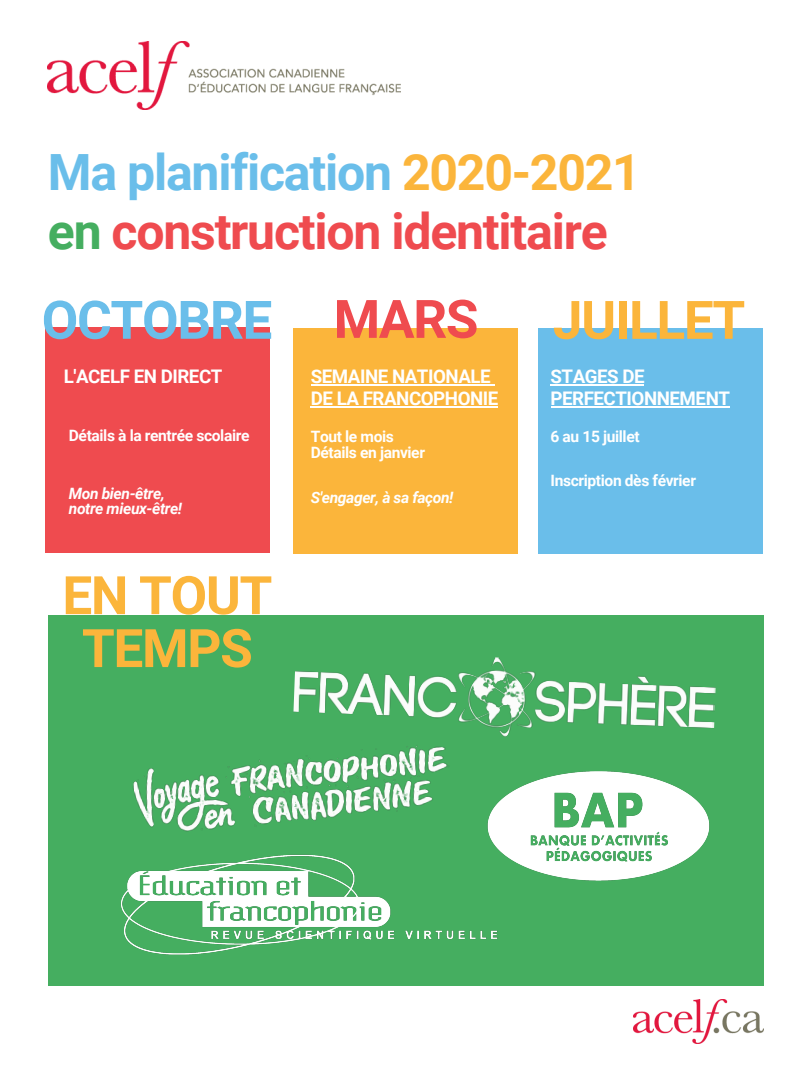
<style>
.page{position:relative;width:810px;height:1080px;background:#fff}
.page>*{position:absolute;margin:0;border:0;box-sizing:border-box;transform-origin:0 0}
.t1{font:700 53.12px/52.9px "Roboto";letter-spacing:-.025em;color:#fbb53b;text-align:center}
.t2{font:700 53.12px "Roboto";letter-spacing:-.025em;color:#6abeea}
.t3{font:700 50px/59.6px "Roboto";letter-spacing:-.025em;color:#ef4b4f}
.t4{font:700 18.75px/22.1px "Roboto";letter-spacing:-.025em;color:#fff}
.t5{font:700 15.62px/15.9px "Roboto";letter-spacing:-.025em;color:#fff}
.t6{font:italic 700 15.62px/14.4px "Roboto";letter-spacing:-.025em;color:#fff}
.s1{color:#6abeea}
.s2{color:#fbb53b}
.s3{color:#45ae60}
.s4{color:#ef4b4f}
</style>
<div class="page">
<img style="left:48px;top:42px;width:352px;height:68px">
<div style="left:45px;top:327px;width:225px;height:226px;background:#ef4b4f"></div>
<div style="left:293px;top:328px;width:225px;height:226px;background:#fbb53b"></div>
<div style="left:538px;top:328px;width:225px;height:226px;background:#6abeea"></div>
<div style="left:48px;top:615px;width:715px;height:371px;background:#45ae60"></div>
<img style="left:293px;top:657px;width:423px;height:80px">
<img style="left:500px;top:771px;width:210px;height:110px">
<img style="left:133px;top:712px;width:367px;height:122px">
<img style="left:633px;top:999px;width:130px;height:45px">
<img style="left:121px;top:834px;width:384px;height:121px">
<hr style="left:311px;top:384px;width:179px;height:2px;background:#fff">
<hr style="left:311px;top:406px;width:187px;height:2px;background:#fff">
<hr style="left:551px;top:384px;width:93px;height:2px;background:#fff">
<hr style="left:551px;top:406px;width:179px;height:2px;background:#fff">
<h2 class="t3" style="left:48px;top:143px;width:594px"><span class="s1">Ma planification</span> <span class="s2">2020-2021 </span><span class="s3">en</span> construction identitaire</h2>
<h1 class="t2" style="left:42px;top:290px;width:438px">OCTOBRE <span class="s4">MARS</span></h1>
<h1 class="t1" style="left:553px;top:294px;width:194px">JUILLET</h1>
<p class="t4" style="left:64px;top:366px;width:160px">L'ACELF EN DIRECT</p>
<p class="t4" style="left:311px;top:366px;width:189px">SEMAINE NATIONALE<br>DE LA FRANCOPHONIE</p>
<p class="t4" style="left:551px;top:366px;width:181px">STAGES DE<br>PERFECTIONNEMENT</p>
<p class="t5" style="left:69px;top:428px;width:182px">Détails à la rentrée scolaire</p>
<p class="t5" style="left:311px;top:429px;width:116px">Tout le mois<br>Détails en janvier</p>
<p class="t6" style="left:311px;top:490px;width:144px">S'engager, à sa façon!</p>
<p class="t5" style="left:551px;top:429px;width:91px">6 au 15 juillet</p>
<p class="t5" style="left:551px;top:472px;width:147px">Inscription dès février</p>
<p class="t6" style="left:69px;top:487px;width:115px">Mon bien-être, notre mieux-être!</p>
<h1 class="t1" style="left:62px;top:570px;width:211px">EN TOUT<br>TEMPS</h1>
</div>
